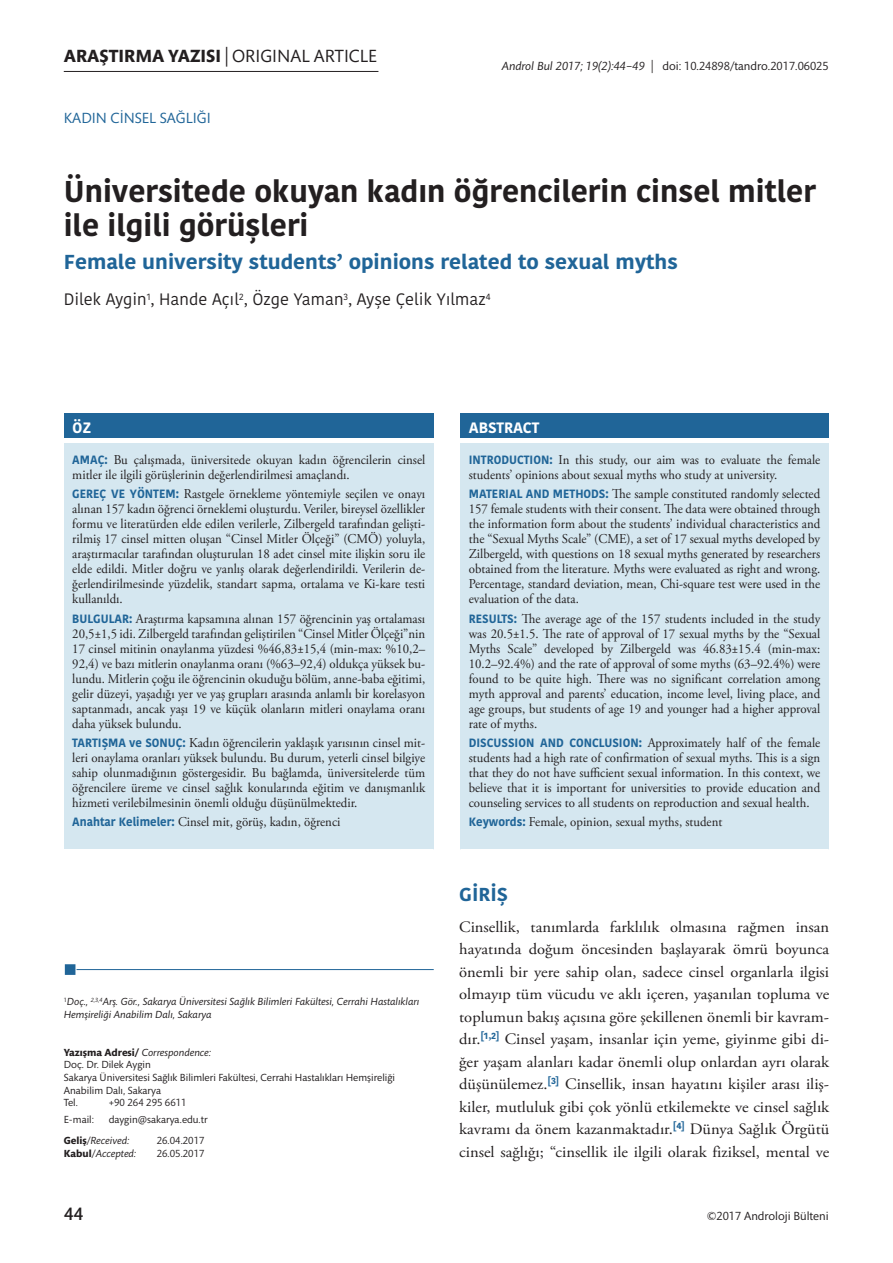
<style>
.page{position:relative;width:893px;height:1263px;background:#fff}
.page>*{position:absolute;margin:0;border:0;box-sizing:border-box;transform-origin:0 0}
.t1{font:700 30px/34.5px "Kohinoor Devanagari";color:#231f20}
.t2{font:700 20.1px "Kohinoor Devanagari";color:#206598;scale:1.04 1}
.t3{font:700 18.75px "Kohinoor Devanagari";color:#206598;scale:1.04 1}
.t4{font:18px "Mundo Sans Std";color:#231f20}
.t5{font:500 18px "Mundo Sans Std";color:#231f20}
.t6{font:16.5px "Kohinoor Devanagari";color:#231f20}
.t7{font:15.9px/22.5px "Adobe Garamond Pro";color:#231f20;text-align:justify;scale:1.04 1}
.t8{font:15px "Mundo Sans Std";color:#206598}
.t9{font:700 15px "Kohinoor Devanagari";color:#fff}
.t10{font:13.5px/15px "Adobe Garamond Pro";color:#231f20;text-align:justify;scale:.95 1}
.t11{font:12px "Mundo Sans Std";color:#231f20}
.t12{font:10.5px/12.6px "Mundo Sans Std";color:#231f20}
.t13{font:italic 10.5px/12.6px "Mundo Sans Std";color:#231f20}
.s1{font-weight:700}
.s2{font-style:italic}
.s3{font-family:"Kohinoor Devanagari";font-weight:700;font-size:12px;color:#206598}
.s4{font-weight:700;font-style:normal}
.s5{font-style:normal}
</style>
<div class="page">
<div style="left:460px;top:413px;width:369px;height:25px;background:#206598"></div>
<div style="left:460px;top:443px;width:369px;height:407px;background:#d5e7f0"></div>
<hr style="left:460px;top:849px;width:369px;height:1px;background:#fff">
<div style="left:64px;top:413px;width:370px;height:25px;background:#206598"></div>
<div style="left:64px;top:443px;width:370px;height:407px;background:#d5e7f0"></div>
<hr style="left:64px;top:849px;width:370px;height:1px;background:#fff">
<hr style="left:64px;top:71px;width:314px;height:1px;background:#231f20">
<div style="left:65px;top:964px;width:10px;height:11px;background:#206598;border:2px solid #206598"></div>
<hr style="left:77px;top:969px;width:357px;height:1px;background:#206598">
<h3 class="t4" style="left:64px;top:46px;width:315px"><span class="s1">ARAŞTIRMA YAZISI</span> | ORIGINAL ARTICLE</h3>
<p class="t8" style="left:64px;top:110px;width:149px">KADIN CİNSEL SAĞLIĞI</p>
<p class="t11" style="left:502px;top:59px;width:328px"><span class="s2">Androl Bul 2017; 19(2):44−49 |</span> doi: 10.24898/tandro.2017.06025</p>
<h1 class="t1" style="left:64px;top:173px;width:754px">Üniversitede okuyan kadın öğrencilerin cinsel mitler ile ilgili görüşleri</h1>
<h2 class="t2" style="left:64px;top:244px;width:592px">Female university students’ opinions related to sexual myths</h2>
<p class="t6" style="left:64px;top:290px;width:428px">Dilek Aygin<sup>1</sup>, Hande Açıl<sup>2</sup>, Özge Yaman<sup>3</sup>, Ayşe Çelik Yılmaz<sup>4</sup></p>
<p class="t9" style="left:72px;top:415px;width:20px">ÖZ</p>
<p class="t10" style="left:72px;top:453px;width:373px"><span class="s3">AMAÇ:</span> Bu çalışmada, üniversitede okuyan kadın öğrencilerin cinsel mitler ile ilgili görüşlerinin değerlendirilmesi amaçlandı.</p>
<p class="t10" style="left:72px;top:487px;width:373px"><span class="s3">GEREÇ VE YÖNTEM:</span> Rastgele örnekleme yöntemiyle seçilen ve onayı alınan 157 kadın öğrenci örneklemi oluşturdu. Veriler, bireysel özellikler formu ve literatürden elde edilen verilerle, Zilbergeld tarafından gelişti&shy;rilmiş 17 cinsel mitten oluşan “Cinsel Mitler Ölçeği” (CMÖ) yoluyla, araştırmacılar tarafından oluşturulan 18 adet cinsel mite ilişkin soru ile elde edildi. Mitler doğru ve yanlış olarak değerlendirildi. Verilerin de&shy;ğerlendirilmesinde yüzdelik, standart sapma, ortalama ve Ki-kare testi kullanıldı.</p>
<p class="t10" style="left:72px;top:611px;width:373px"><span class="s3">BULGULAR:</span> Araştırma kapsamına alınan 157 öğrencinin yaş ortalaması 20,5±1,5 idi. Zilbergeld tarafından geliştirilen “Cinsel Mitler Ölçeği”nin 17 cinsel mitinin onaylanma yüzdesi %46,83±15,4 (min-max: %10,2– 92,4) ve bazı mitlerin onaylanma oranı (%63–92,4) oldukça yüksek bu&shy;lundu. Mitlerin çoğu ile öğrencinin okuduğu bölüm, anne-baba eğitimi, gelir düzeyi, yaşadığı yer ve yaş grupları arasında anlamlı bir korelasyon saptanmadı, ancak yaşı 19 ve küçük olanların mitleri onaylama oranı daha yüksek bulundu.</p>
<p class="t10" style="left:72px;top:735px;width:373px"><span class="s3">TARTIŞMA ve SONUÇ:</span> Kadın öğrencilerin yaklaşık yarısının cinsel mit&shy;leri onaylama oranları yüksek bulundu. Bu durum, yeterli cinsel bilgiye sahip olunmadığının göstergesidir. Bu bağlamda, üniversitelerde tüm öğrencilere üreme ve cinsel sağlık konularında eğitim ve danışmanlık hizmeti verilebilmesinin önemli olduğu düşünülmektedir.</p>
<p class="t10" style="left:72px;top:815px;width:284px"><span class="s3">Anahtar Kelimeler:</span> Cinsel mit, görüş, kadın, öğrenci</p>
<p class="t13" style="left:64px;top:996px;width:357px"><sup>1</sup>Doç., <sup>2,3,4</sup>Arş. Gör., Sakarya Üniversitesi Sağlık Bilimleri Fakültesi, Cerrahi Hastalıkları<br>Hemşireliği Anabilim Dalı, Sakarya</p>
<p class="t12" style="left:64px;top:1046px;width:333px"><span class="s1">Yazışma Adresi/</span> <span class="s2">Correspondence:<br></span>Doç. Dr. Dilek Aygin<br>Sakarya Üniversitesi Sağlık Bilimleri Fakültesi, Cerrahi Hastalıkları Hemşireliği Anabilim Dalı, Sakarya<br>Tel.</p>
<p class="t12" style="left:109px;top:1096px;width:79px">+90 264 295 6611</p>
<p class="t12" style="left:64px;top:1109px;width:145px;line-height:21.1px;text-indent:45px">daygin@sakarya.edu.tr<br><span class="s1">Geliş</span>/<span class="s2">Received:</span></p>
<p class="t12" style="left:64px;top:1113px;width:32px">E-mail:</p>
<p class="t12" style="left:157px;top:1134px;width:49px">26.04.2017</p>
<p class="t13" style="left:64px;top:1147px;width:74px"><span class="s4">Kabul</span><span class="s5">/</span>Accepted:</p>
<p class="t12" style="left:157px;top:1147px;width:49px">26.05.2017</p>
<p class="t9" style="left:469px;top:415px;width:72px">ABSTRACT</p>
<p class="t10" style="left:469px;top:453px;width:371px"><span class="s3">INTRODUCTION:</span> In this study, our aim was to evaluate the female students’ opinions about sexual myths who study at university.</p>
<p class="t10" style="left:469px;top:487px;width:371px"><span class="s3">MATERIAL AND METHODS:</span> The sample constituted randomly selected 157 female students with their consent. The data were obtained through the information form about the students’ individual characteristics and the “Sexual Myths Scale” (CME), a set of 17 sexual myths developed by Zilbergeld, with questions on 18 sexual myths generated by researchers obtained from the literature. Myths were evaluated as right and wrong.<br>Percentage, standard deviation, mean, Chi-square test were used in the evaluation of the data.</p>
<p class="t10" style="left:469px;top:611px;width:371px"><span class="s3">RESULTS:</span> The average age of the 157 students included in the study was 20.5±1.5. The rate of approval of 17 sexual myths by the “Sexual Myths Scale” developed by Zilbergeld was 46.83±15.4 (min-max:<br>10.2–92.4%) and the rate of approval of some myths (63–92.4%) were found to be quite high. There was no significant correlation among myth approval and parents’ education, income level, living place, and age groups, but students of age 19 and younger had a higher approval rate of myths.</p>
<p class="t10" style="left:469px;top:735px;width:371px"><span class="s3">DISCUSSION AND CONCLUSION:</span> Approximately half of the female students had a high rate of confirmation of sexual myths. This is a sign that they do not have sufficient sexual information. In this context, we believe that it is important for universities to provide education and counseling services to all students on reproduction and sexual health.</p>
<p class="t10" style="left:469px;top:815px;width:268px"><span class="s3">Keywords:</span> Female, opinion, sexual myths, student</p>
<h3 class="t3" style="left:459px;top:877px;width:48px">GİRİŞ</h3>
<p class="t7" style="left:459px;top:916px;width:357px">Cinsellik, tanımlarda farklılık olmasına rağmen insan hayatında doğum öncesinden başlayarak ömrü boyunca önemli bir yere sahip olan, sadece cinsel organlarla ilgisi olmayıp tüm vücudu ve aklı içeren, yaşanılan topluma ve toplumun bakış açısına göre şekillenen önemli bir kavram&shy;dır.<sup>[1,2]</sup> Cinsel yaşam, insanlar için yeme, giyinme gibi di&shy;ğer yaşam alanları kadar önemli olup onlardan ayrı olarak düşünülemez.<sup>[3]</sup> Cinsellik, insan hayatını kişiler arası iliş&shy;kiler, mutluluk gibi çok yönlü etkilemekte ve cinsel sağlık kavramı da önem kazanmaktadır.<sup>[4]</sup> Dünya Sağlık Örgütü cinsel sağlığı; “cinsellik ile ilgili olarak fiziksel, mental ve</p>
<h3 class="t5" style="left:64px;top:1205px;width:21px">44</h3>
<p class="t11" style="left:707px;top:1210px;width:123px">©2017 Androloji Bülteni</p>
</div>
